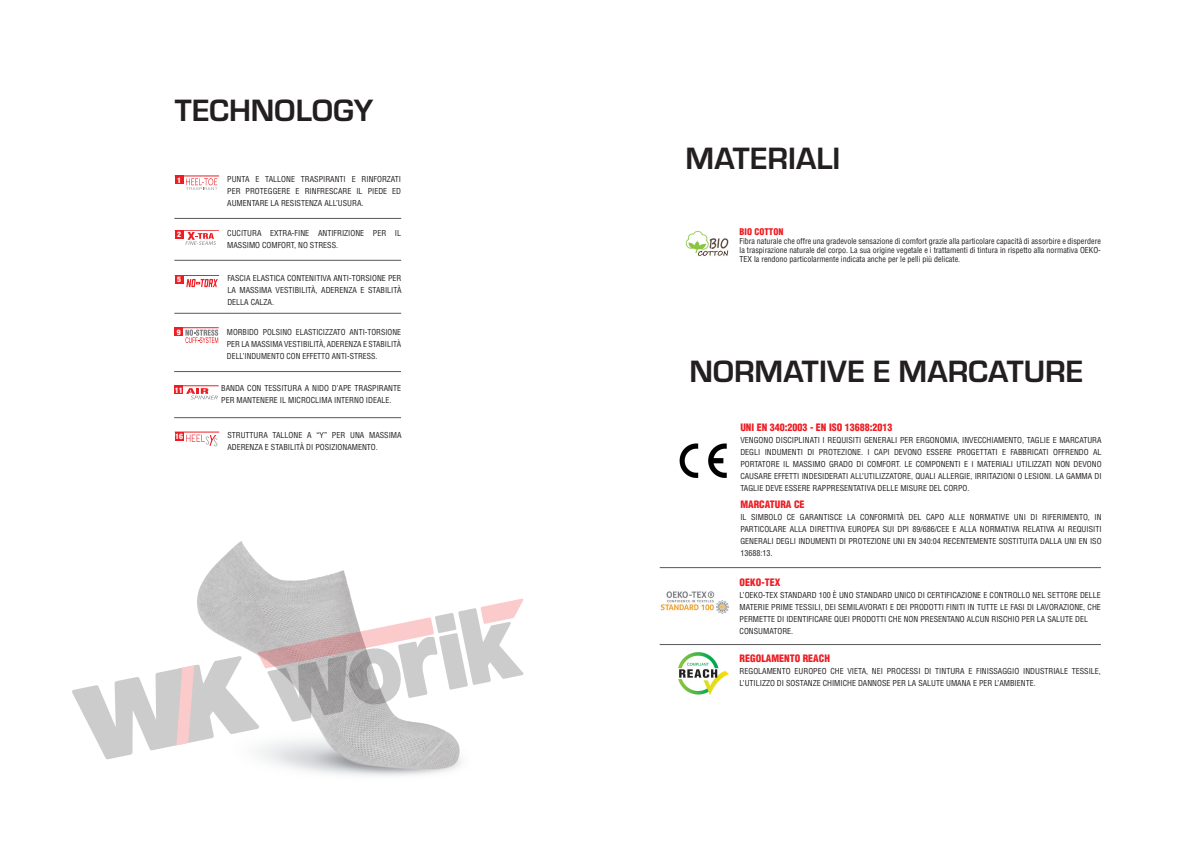
<style>
.page{position:relative;width:1191px;height:842px;background:#fff}
.page>*{position:absolute;margin:0;border:0;box-sizing:border-box;transform-origin:0 0}
.t1{font:700 32px "Eurostile";color:#231f20}
.Testo{font:900 condensed 10px "Helvetica LT Std";color:#ee1d23}
.Testo-2{font:900 condensed 9px "Helvetica LT Std";color:#ee1d23}
.Testo-3{font:condensed 8px/12px "Helvetica LT Std";color:#231f20;text-align:justify}
.t2{font:800 condensed 7.6px "Helvetica Neue LT Std";color:#fff}
</style>
<div class="page">
<img style="left:197px;top:541px;width:265px;height:235px">
<hr style="left:659px;top:567px;width:442px;height:1px;background:#57585a">
<hr style="left:659px;top:644px;width:442px;height:1px;background:#57585a">
<img style="left:660px;top:591px;width:69px;height:23px">
<img style="left:679px;top:443px;width:48px;height:35px">
<img style="left:678px;top:652px;width:50px;height:42px">
<div style="left:175px;top:176px;width:8px;height:8px;background:#ee1d23"></div>
<hr style="left:175px;top:176px;width:44px;height:1px;background:#ee1d23">
<svg style="left:186px;top:178px;width:31px;height:12px"></svg>
<div style="left:175px;top:230px;width:8px;height:8px;background:#ee1d23"></div>
<hr style="left:175px;top:230px;width:44px;height:1px;background:#ee1d23">
<svg style="left:185px;top:232px;width:31px;height:13px"></svg>
<hr style="left:174px;top:218px;width:227px;height:1px;background:#57585a">
<hr style="left:174px;top:260px;width:227px;height:1px;background:#57585a">
<hr style="left:174px;top:313px;width:227px;height:1px;background:#57585a">
<div style="left:174px;top:328px;width:9px;height:8px;background:#ee1d23"></div>
<hr style="left:174px;top:328px;width:45px;height:1px;background:#ee1d23">
<svg style="left:185px;top:329px;width:33px;height:14px"></svg>
<hr style="left:174px;top:371px;width:227px;height:1px;background:#57585a">
<hr style="left:174px;top:417px;width:227px;height:1px;background:#57585a">
<div style="left:175px;top:275px;width:9px;height:8px;background:#ee1d23"></div>
<hr style="left:175px;top:275px;width:44px;height:1px;background:#ee1d23">
<svg style="left:186px;top:279px;width:32px;height:8px"></svg>
<img style="left:685px;top:231px;width:43px;height:25px">
<div style="left:174px;top:386px;width:9px;height:8px;background:#ee1d23"></div>
<hr style="left:174px;top:386px;width:45px;height:1px;background:#ee1d23">
<svg style="left:186px;top:388px;width:32px;height:11px"></svg>
<div style="left:175px;top:432px;width:9px;height:8px;background:#ee1d23"></div>
<hr style="left:175px;top:432px;width:44px;height:1px;background:#ee1d23">
<svg style="left:186px;top:435px;width:31px;height:11px"></svg>
<svg style="left:72px;top:599px;width:451px;height:160px"></svg>
<p class="t1" style="left:175px;top:87px;width:200px">TECHNOLOGY</p>
<p class="t2" style="left:177px;top:175px;width:5px">1</p>
<p class="Testo-3" style="left:227px;top:173px;width:175px">PUNTA E TALLONE TRASPIRANTI E RINFORZATI PER PROTEGGERE E RINFRESCARE IL PIEDE ED AUMENTARE LA RESISTENZA ALL’USURA.</p>
<p class="t2" style="left:177px;top:230px;width:5px">2</p>
<p class="Testo-3" style="left:227px;top:227px;width:175px">CUCITURA EXTRA-FINE ANTIFRIZIONE PER IL<br>MASSIMO COMFORT, NO STRESS.</p>
<p class="t2" style="left:177px;top:275px;width:5px">5</p>
<p class="Testo-3" style="left:227px;top:272px;width:176px">FASCIA ELASTICA CONTENITIVA ANTI-TORSIONE PER LA MASSIMA VESTIBILITÀ, ADERENZA E STABILITÀ DELLA CALZA.</p>
<p class="t2" style="left:177px;top:327px;width:5px">9</p>
<p class="Testo-3" style="left:227px;top:326px;width:176px">MORBIDO POLSINO ELASTICIZZATO ANTI-TORSIONE PER LA MASSIMA VESTIBILITÀ, ADERENZA E STABILITÀ DELL’INDUMENTO CON EFFETTO ANTI-STRESS.</p>
<p class="t2" style="left:175px;top:385px;width:9px">11</p>
<p class="Testo-3" style="left:221px;top:382px;width:181px">BANDA CON TESSITURA A NIDO D’APE TRASPIRANTE<br>PER MANTENERE IL MICROCLIMA INTERNO IDEALE.</p>
<p class="t2" style="left:175px;top:432px;width:9px">16</p>
<p class="Testo-3" style="left:227px;top:429px;width:176px">STRUTTURA TALLONE A “Y” PER UNA MASSIMA<br>ADERENZA E STABILITÀ DI POSIZIONAMENTO.</p>
<p class="t1" style="left:685px;top:136px;width:156px">MATERIALI</p>
<p class="Testo-2" style="left:739px;top:226px;width:45px">BIO COTTON</p>
<p class="Testo-3" style="left:739px;top:236px;width:363px;line-height:9px">Fibra naturale che offre una gradevole sensazione di comfort grazie alla particolare capacità di assorbire e disperdere la traspirazione naturale del corpo. La sua origine vegetale e i trattamenti di tintura in rispetto alla normativa OEKO-TEX la rendono particolarmente indicata anche per le pelli più delicate.</p>
<p class="t1" style="left:689px;top:349px;width:395px">NORMATIVE E MARCATURE</p>
<p class="Testo" style="left:740px;top:421px;width:154px">UNI EN 340:2003 - EN ISO 13688:2013</p>
<p class="Testo-3" style="left:740px;top:434px;width:363px">VENGONO DISCIPLINATI I REQUISITI GENERALI PER ERGONOMIA, INVECCHIAMENTO, TAGLIE E MARCATURA DEGLI INDUMENTI DI PROTEZIONE. I CAPI DEVONO ESSERE PROGETTATI E FABBRICATI OFFRENDO AL PORTATORE IL MASSIMO GRADO DI COMFORT. LE COMPONENTI E I MATERIALI UTILIZZATI NON DEVONO CAUSARE EFFETTI INDESIDERATI ALL’UTILIZZATORE, QUALI ALLERGIE, IRRITAZIONI O LESIONI. LA GAMMA DI TAGLIE DEVE ESSERE RAPPRESENTATIVA DELLE MISURE DEL CORPO.</p>
<p class="Testo" style="left:740px;top:498px;width:66px">MARCATURA CE</p>
<p class="Testo-3" style="left:740px;top:511px;width:363px">IL SIMBOLO CE GARANTISCE LA CONFORMITÀ DEL CAPO ALLE NORMATIVE UNI DI RIFERIMENTO, IN PARTICOLARE ALLA DIRETTIVA EUROPEA SUI DPI 89/686/CEE E ALLA NORMATIVA RELATIVA AI REQUISITI GENERALI DEGLI INDUMENTI DI PROTEZIONE UNI EN 340:04 RECENTEMENTE SOSTITUITA DALLA UNI EN ISO 13688:13.</p>
<p class="Testo" style="left:739px;top:576px;width:42px">OEKO-TEX</p>
<p class="Testo-3" style="left:739px;top:589px;width:363px">L’OEKO-TEX STANDARD 100 È UNO STANDARD UNICO DI CERTIFICAZIONE E CONTROLLO NEL SETTORE DELLE MATERIE PRIME TESSILI, DEI SEMILAVORATI E DEI PRODOTTI FINITI IN TUTTE LE FASI DI LAVORAZIONE, CHE PERMETTE DI IDENTIFICARE QUEI PRODOTTI CHE NON PRESENTANO ALCUN RISCHIO PER LA SALUTE DEL</p>
<p class="Testo-3" style="left:739px;top:625px;width:55px">CONSUMATORE.</p>
<p class="Testo" style="left:739px;top:652px;width:92px">REGOLAMENTO REACH</p>
<p class="Testo-3" style="left:739px;top:665px;width:363px">REGOLAMENTO EUROPEO CHE VIETA, NEI PROCESSI DI TINTURA E FINISSAGGIO INDUSTRIALE TESSILE,<br>L’UTILIZZO DI SOSTANZE CHIMICHE DANNOSE PER LA SALUTE UMANA E PER L’AMBIENTE.</p>
</div>
